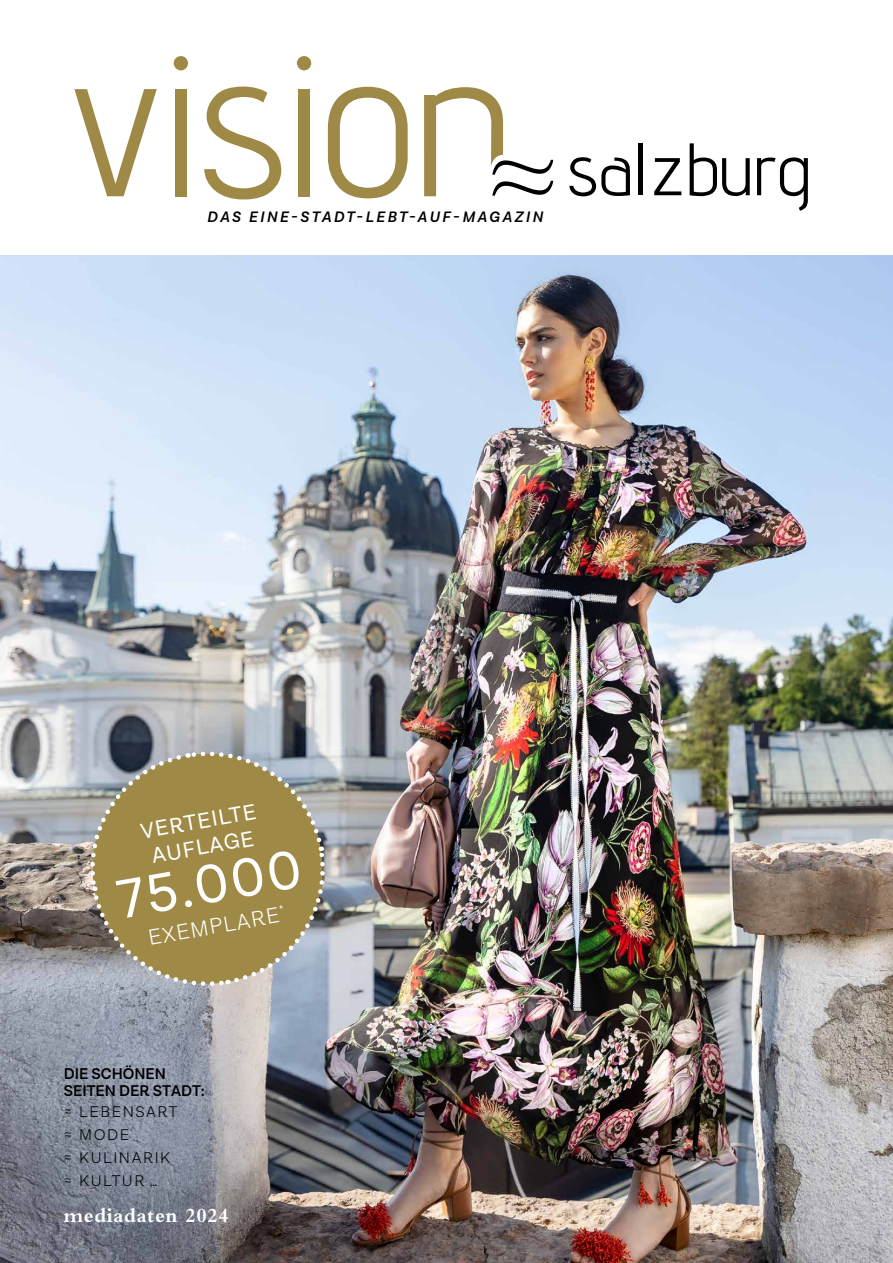
<style>
.page{position:relative;width:893px;height:1263px;background:#fff}
.page>*{position:absolute;margin:0;border:0;box-sizing:border-box;transform-origin:0 0}
.t1{font:55.35px "Lota Grotesque";color:#fff}
.t2{font:22.05px/25.8px "Lota Grotesque";color:#fff;text-align:center}
.t3{font:300 22.05px "Lota Grotesque";color:#fff}
.t4{font:700 21px "Bembo";letter-spacing:.025em;color:#fff}
.t5{font:300 15.75px/23.1px "Lota Grotesque";letter-spacing:.1em;color:#000}
.t6{font:600 15.75px/16.5px "Lota Grotesque";color:#000}
.t7{font:italic 600 15.3px "Lota Grotesque";letter-spacing:.16em;color:#000}
</style>
<div class="page">
<img style="left:0;top:255px;width:893px;height:1008px">
<svg style="left:83px;top:744px;width:249px;height:249px"></svg>
<svg style="left:86px;top:747px;width:243px;height:244px"></svg>
<svg style="left:174px;top:56px;width:14px;height:14px"></svg>
<svg style="left:74px;top:89px;width:83px;height:107px"></svg>
<div style="left:175px;top:89px;width:12px;height:107px;background:#9f8946"></div>
<svg style="left:204px;top:87px;width:77px;height:112px"></svg>
<svg style="left:297px;top:56px;width:14px;height:14px"></svg>
<div style="left:298px;top:89px;width:12px;height:107px;background:#9f8946"></div>
<svg style="left:328px;top:87px;width:80px;height:111px"></svg>
<svg style="left:424px;top:87px;width:129px;height:109px"></svg>
<svg style="left:569px;top:157px;width:61px;height:39px"></svg>
<hr style="left:638px;top:143px;width:4px;height:52px;background:#000">
<svg style="left:654px;top:158px;width:27px;height:37px"></svg>
<svg style="left:690px;top:143px;width:60px;height:53px"></svg>
<svg style="left:757px;top:157px;width:51px;height:54px"></svg>
<p class="t7" style="left:207px;top:208px;width:337px">DAS EINE-STADT-LEBT-AUF-MAGAZIN</p>
<h2 class="t2" style="left:139px;top:819px;width:118px;rotate:-10deg">VERTEILTE<br>AUFLAGE</h2>
<h1 class="t1" style="left:113px;top:870px;width:187px;rotate:-10deg">75.000</h1>
<h2 class="t3" style="left:146px;top:926px;width:140px;rotate:-10deg">EXEMPLARE<sup>*</sup></h2>
<p class="t6" style="left:64px;top:1066px;width:143px">DIE SCHÖNEN<br>SEITEN DER STADT:</p>
<p class="t5" style="left:64px;top:1100px;width:115px">≈ LEBENSART ≈ MODE<br>≈ KULINARIK ≈ KULTUR …</p>
<h3 class="t4" style="left:64px;top:1204px;width:167px">mediadaten 2024</h3>
</div>
